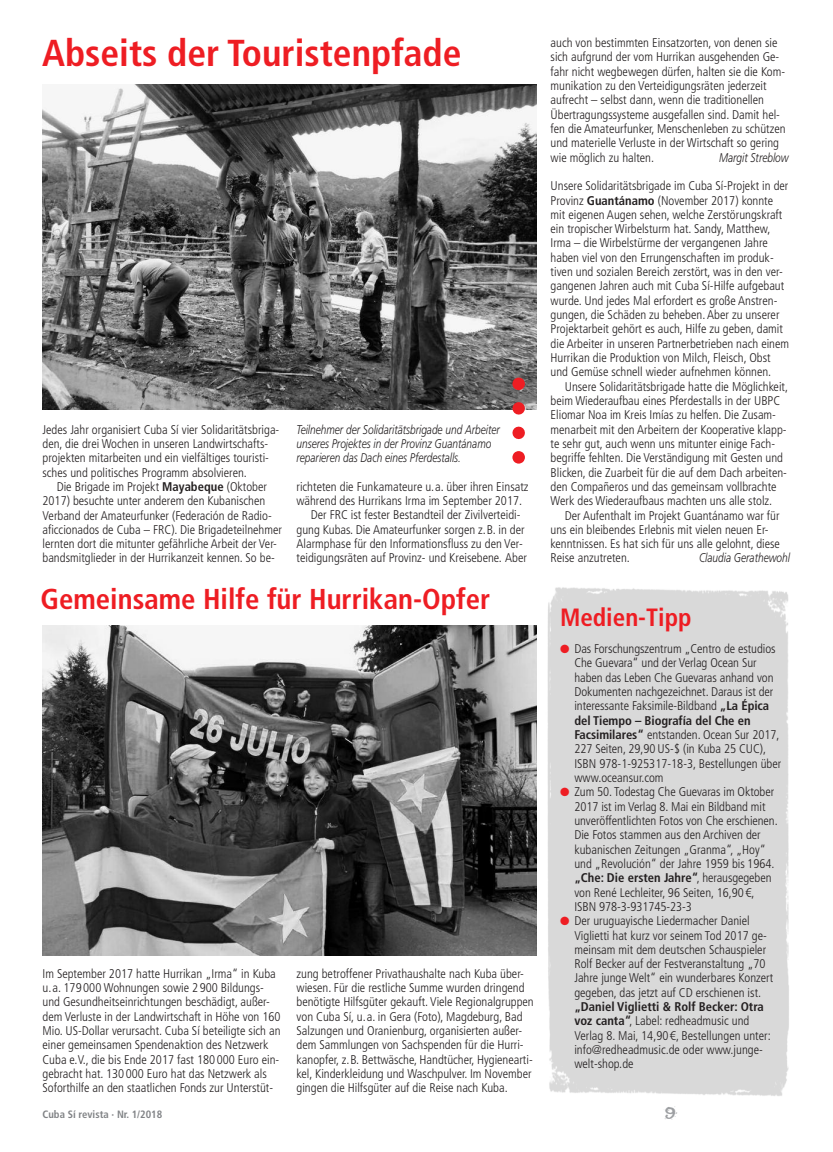
<style>
.page{position:relative;width:833px;height:1152px;background:#fff}
.page>*{position:absolute;margin:0;border:0;box-sizing:border-box;transform-origin:0 0}
.t1{font:700 condensed 37.5px "Frutiger LT Std";color:#ee1d23}
.t2{font:700 condensed 28.75px "Frutiger LT Std";color:#ee1d23}
.t3{font:700 condensed 25px "Frutiger LT Std";color:#ee1d23}
.t4{font:20px "Fajita ICG Mild";color:#9d9fa2}
.t5{font:300 condensed 12.62px/14.2px "Frutiger LT Std";color:#231f20}
.t6{font:italic 300 12.62px/14.4px "Frutiger LT Std";color:#231f20;scale:.8 1}
.t7{font:700 condensed 10.62px "Frutiger LT Std";color:#808285}
.s1{font-weight:700}
.s2{color:#ee1d23}
</style>
<div class="page">
<img style="left:43px;top:84px;width:493px;height:326px">
<svg style="left:512px;top:377px;width:13px;height:63px"></svg>
<svg style="left:512px;top:451px;width:13px;height:12px"></svg>
<div style="left:547px;top:587px;width:242px;height:509px;background:#d9d9d9"></div>
<img style="left:43px;top:625px;width:493px;height:330px">
<h1 class="t1" style="left:42px;top:38px;width:421px">Abseits der Touristenpfade</h1>
<p class="t5" style="left:550px;top:37px;width:236px">auch von bestimmten Einsatzorten, von denen sie sich aufgrund der vom Hurrikan ausgehenden Ge&shy;fahr nicht wegbewegen dürfen, halten sie die Kom&shy;munikation zu den Verteidigungsräten jederzeit aufrecht – selbst dann, wenn die traditionellen Übertragungssysteme ausgefallen sind. Damit hel&shy;fen die Amateurfunker, Menschenleben zu schützen und materielle Verluste in der Wirtschaft so gering wie möglich zu halten.</p>
<p class="t6" style="left:719px;top:151px;width:88px">Margit Streblow</p>
<p class="t5" style="left:550px;top:180px;width:240px">Unsere Solidaritätsbrigade im Cuba Sí-Projekt in der Provinz <span class="s1">Guantánamo</span> (November 2017) konnte mit eigenen Augen sehen, welche Zerstörungskraft ein tropischer Wirbelsturm hat. Sandy, Matthew, Irma – die Wirbelstürme der vergangenen Jahre haben viel von den Errungenschaften im produk&shy;tiven und sozialen Bereich zerstört, was in den ver&shy;gangenen Jahren auch mit Cuba Sí-Hilfe aufgebaut wurde. Und jedes Mal erfordert es große Anstren&shy;gungen, die Schäden zu beheben. Aber zu unserer Projektarbeit gehört es auch, Hilfe zu geben, damit die Arbeiter in unseren Partnerbetrieben nach einem Hurrikan die Produktion von Milch, Fleisch, Obst und Gemüse schnell wieder aufnehmen können.</p>
<p class="t5" style="left:550px;top:380px;width:239px;text-indent:14px">Unsere Solidaritätsbrigade hatte die Möglichkeit, beim Wiederaufbau eines Pferdestalls in der UBPC Eliomar Noa im Kreis Imías zu helfen. Die Zusam&shy;menarbeit mit den Arbeitern der Kooperative klapp&shy;te sehr gut, auch wenn uns mitunter einige Fach&shy;begriffe fehlten. Die Verständigung mit Gesten und Blicken, die Zuarbeit für die auf dem Dach arbeiten&shy;den Compañeros und das gemeinsam vollbrachte Werk des Wiederaufbaus machten uns alle stolz.</p>
<p class="t5" style="left:550px;top:509px;width:231px;text-indent:14px">Der Aufenthalt im Projekt Guantánamo war für uns ein bleibendes Erlebnis mit vielen neuen Er&shy;kenntnissen. Es hat sich für uns alle gelohnt, diese Reise anzutreten.</p>
<p class="t6" style="left:296px;top:423px;width:256px">Teilnehmer der Solidaritätsbrigade und Arbeiter unseres Projektes in der Provinz Guantánamo reparieren das Dach eines Pferdestalls.</p>
<p class="t5" style="left:43px;top:423px;width:238px">Jedes Jahr organisiert Cuba Sí vier Solidaritätsbriga&shy;den, die drei Wochen in unseren Landwirtschafts&shy;projekten mitarbeiten und ein vielfältiges touristi&shy;sches und politisches Programm absolvieren.</p>
<p class="t5" style="left:43px;top:480px;width:241px;text-indent:14px">Die Brigade im Projekt <span class="s1">Mayabeque</span> (Oktober 2017) besuchte unter anderem den Kubanischen Verband der Amateurfunker (Federación de Radio&shy;aficcionados de Cuba – FRC). Die Brigadeteilnehmer lernten dort die mitunter gefährliche Arbeit der Ver&shy;bandsmitglieder in der Hurrikanzeit kennen. So be-</p>
<p class="t5" style="left:296px;top:480px;width:233px;text-align:center">richteten die Funkamateure u.a. über ihren Einsatz während des Hurrikans Irma im September 2017.<br>Der FRC ist fester Bestandteil der Zivilverteidi&shy;gung Kubas. Die Amateurfunker sorgen z.B. in der Alarmphase für den Informationsfluss zu den Ver&shy;teidigungsräten auf Provinz- und Kreisebene. Aber</p>
<p class="t6" style="left:699px;top:552px;width:115px">Claudia Gerathewohl</p>
<h2 class="t2" style="left:41px;top:587px;width:451px">Gemeinsame Hilfe für Hurrikan-Opfer</h2>
<p class="t5" style="left:43px;top:967px;width:239px">Im September 2017 hatte Hurrikan „Irma“ in Kuba u.a. 179000 Wohnungen sowie 2900 Bildungs&shy;und Gesundheitseinrichtungen beschädigt, außer&shy;dem Verluste in der Landwirtschaft in Höhe von 160<br>Mio. US-Dollar verursacht. Cuba Sí beteiligte sich an einer gemeinsamen Spendenaktion des Netzwerk Cuba e.V., die bis Ende 2017 fast 180000 Euro ein&shy;gebracht hat. 130000 Euro hat das Netzwerk als Soforthilfe an den staatlichen Fonds zur Unterstüt-</p>
<p class="t5" style="left:296px;top:967px;width:239px">zung betroffener Privathaushalte nach Kuba über&shy;wiesen. Für die restliche Summe wurden dringend benötigte Hilfsgüter gekauft. Viele Regionalgruppen von Cuba Sí, u.a. in Gera (Foto), Magdeburg, Bad Salzungen und Oranienburg, organisierten außer&shy;dem Sammlungen von Sachspenden für die Hurri&shy;kanopfer, z.B. Bettwäsche, Handtücher, Hygienearti&shy;kel, Kinderkleidung und Waschpulver. Im November gingen die Hilfsgüter auf die Reise nach Kuba.</p>
<h3 class="t3" style="left:560px;top:608px;width:133px">Medien-Tipp</h3>
<p class="t5" style="left:574px;top:642px;width:208px;text-indent:-14px"><span class="s2">●</span> Das Forschungszentrum „Centro de estudios Che Guevara“ und der Verlag Ocean Sur haben das Leben Che Guevaras anhand von Dokumenten nachgezeichnet. Daraus ist der interessante Faksimile-Bildband <span class="s1">„La Épica del Tiempo – Biografía del Che en Facsimilares“</span> entstanden. Ocean Sur 2017, 227 Seiten, 29,90 US-$ (in Kuba 25 CUC), ISBN 978-1-925317-18-3, Bestellungen über www.oceansur.com</p>
<p class="t5" style="left:574px;top:786px;width:205px;text-indent:-14px"><span class="s2">●</span> Zum 50. Todestag Che Guevaras im Oktober 2017 ist im Verlag 8. Mai ein Bildband mit unveröffentlichten Fotos von Che erschienen.<br>Die Fotos stammen aus den Archiven der kubanischen Zeitungen „Granma“, „Hoy“ und „Revolución“ der Jahre 1959 bis 1964. <span class="s1">„Che: Die ersten Jahre“</span>, herausgegeben von René Lechleiter, 96 Seiten, 16,90 €, ISBN 978-3-931745-23-3</p>
<p class="t5" style="left:574px;top:914px;width:200px;text-indent:-14px"><span class="s2">●</span> Der uruguayische Liedermacher Daniel Viglietti hat kurz vor seinem Tod 2017 ge&shy;meinsam mit dem deutschen Schauspieler Rolf Becker auf der Festveranstaltung „70<br>Jahre junge Welt“ ein wunderbares Konzert gegeben, das jetzt auf CD erschienen ist.</p>
<p class="t5" style="left:574px;top:1000px;width:198px"><span class="s1">„Daniel Viglietti &amp; Rolf Becker: Otra voz canta“</span>, Label: redheadmusic und Verlag 8. Mai, 14,90€, Bestellungen unter: info@redheadmusic.de oder www.junge&shy;welt-shop.de</p>
<p class="t7" style="left:43px;top:1110px;width:121px">Cuba Sí revista · Nr. 1/2018</p>
<h3 class="t4" style="left:664px;top:1097px;width:13px">9</h3>
</div>
